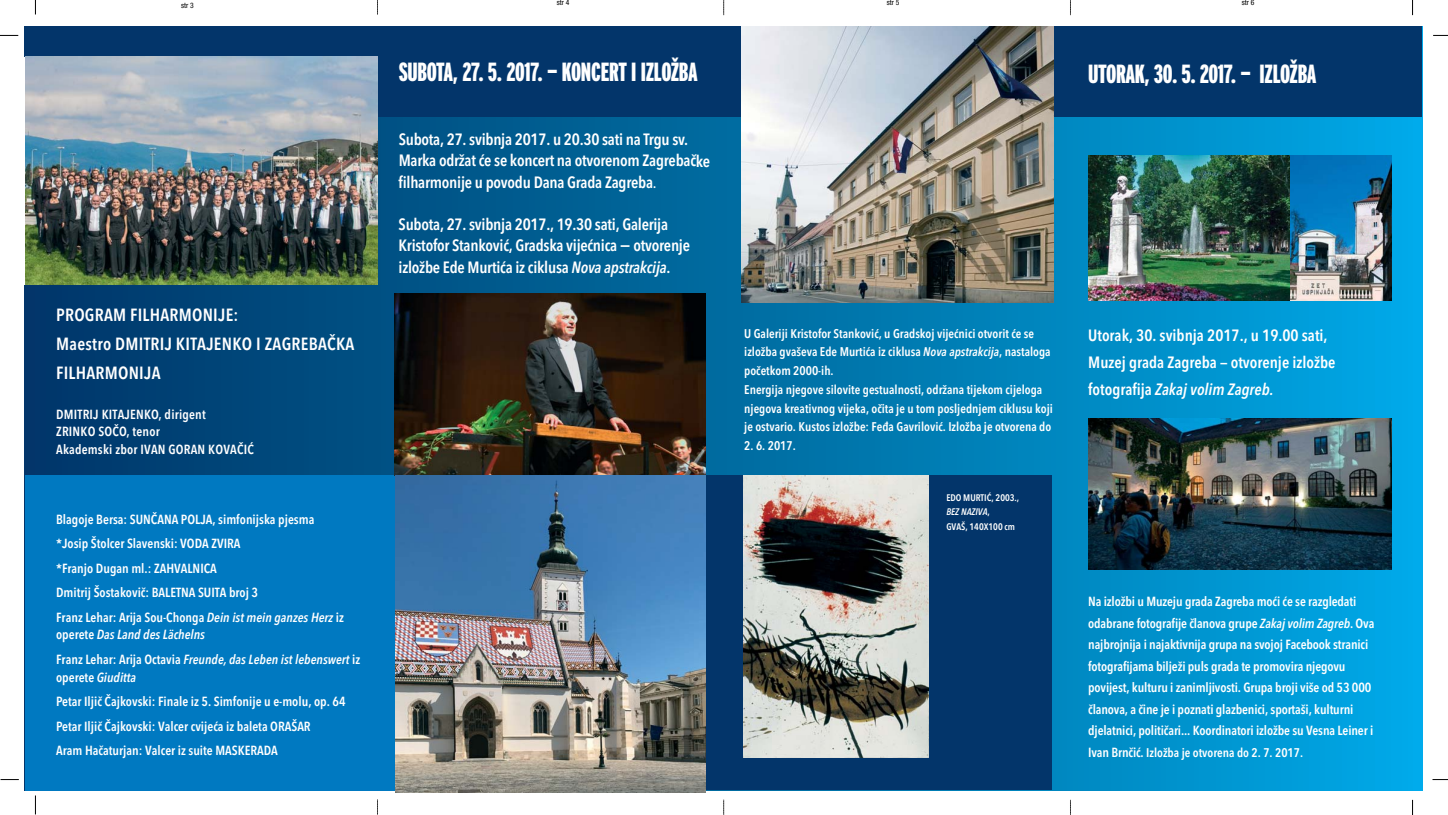
<style>
.page{position:relative;width:1448px;height:815px;background:#fff}
.page>*{position:absolute;margin:0;border:0;box-sizing:border-box;transform-origin:0 0}
.t1{font:900 26.25px "Interstate Compres";letter-spacing:-.015em;color:#fff}
.t2{font:600 17.5px/28.6px "Avenir Next Condensed";letter-spacing:.015em;color:#fff}
.t3{font:600 16.25px/21.2px "Avenir Next Condensed";letter-spacing:-.015em;color:#fff}
.t4{font:600 13.12px/24.6px "Avenir Next Condensed";color:#fff}
.t5{font:italic 600 13.12px/24.6px "Avenir Next Condensed";color:#fff}
.t6{font:600 12.5px/18.8px "Avenir Next Condensed";color:#fff}
.t7{font:600 9.5px/14.2px "Avenir Next Condensed";color:#fff}
.t8{font:condensed 7.5px "Helvetica Neue LT Pro";color:#000}
.s1{font-style:italic}
.s2{font-style:normal}
.s3{font-weight:500}
.s4{font-size:13.12px}
</style>
<div class="page">
<div style="left:24px;top:26px;width:1398px;height:764px;background:linear-gradient(to right,#003364,#00a6e2)"></div>
<div style="left:395px;top:476px;width:657px;height:314px;background:#03356a"></div>
<svg style="left:35px;top:0;width:1px;height:14px"></svg>
<svg style="left:35px;top:795px;width:1px;height:19px"></svg>
<svg style="left:1px;top:779px;width:18px;height:1px"></svg>
<svg style="left:0;top:35px;width:18px;height:1px"></svg>
<svg style="left:377px;top:0;width:1px;height:15px"></svg>
<svg style="left:377px;top:800px;width:1px;height:15px"></svg>
<svg style="left:723px;top:800px;width:1px;height:15px"></svg>
<svg style="left:723px;top:0;width:1px;height:16px"></svg>
<svg style="left:1070px;top:0;width:1px;height:16px"></svg>
<svg style="left:1070px;top:800px;width:1px;height:15px"></svg>
<svg style="left:1412px;top:800px;width:1px;height:15px"></svg>
<svg style="left:1432px;top:779px;width:15px;height:1px"></svg>
<svg style="left:1412px;top:0;width:1px;height:15px"></svg>
<svg style="left:1433px;top:35px;width:14px;height:1px"></svg>
<div style="left:25px;top:476px;width:370px;height:315px;background:#0079c1"></div>
<img style="left:395px;top:294px;width:311px;height:498px">
<img style="left:395px;top:476px;width:310px;height:317px">
<img style="left:743px;top:476px;width:185px;height:281px">
<img style="left:1088px;top:156px;width:303px;height:145px">
<div style="left:25px;top:27px;width:1396px;height:90px;background:#03356a"></div>
<img style="left:741px;top:27px;width:312px;height:276px">
<img style="left:25px;top:57px;width:352px;height:228px">
<img style="left:1088px;top:418px;width:303px;height:152px">
<p class="t8" style="left:181px;top:1px;width:14px">str 3</p>
<p class="t8" style="left:557px;top:-2px;width:14px">str 4</p>
<p class="t8" style="left:887px;top:-2px;width:14px">str 5</p>
<p class="t8" style="left:1241px;top:-2px;width:14px">str 6</p>
<h1 class="t1" style="left:399px;top:62px;width:300px">SUBOTA, 27. 5. 2017. — KONCERT I IZLOÆBA</h1>
<h1 class="t1" style="left:1088px;top:64px;width:230px">UTORAK, 30. 5. 2017. — IZLOÆBA</h1>
<h2 class="t2" style="left:56px;top:302px;width:300px">PROGRAM FILHARMONIJE:<br>Maestro DMITRIJ KITAJENKO I ZAGREBAČKA<br>FILHARMONIJA</h2>
<p class="t4" style="left:56px;top:406px;width:199px;line-height:17.5px">DMITRIJ KITAJENKO, dirigent<br>ZRINKO SOČO, tenor<br>Akademski zbor IVAN GORAN KOVAČIĆ</p>
<p class="t4" style="left:56px;top:508px;width:289px">Blagoje Bersa: SUNČANA POLJA, simfonijska pjesma *Josip Štolcer Slavenski: VODA ZVIRA<br>*Franjo Dugan ml.: ZAHVALNICA<br>Dmitrij Šostakovič: BALETNA SUITA broj 3<br>Franz Lehar: Arija Sou-Chonga <span class="s1">Dein ist mein ganzes Herz</span> iz</p>
<p class="t5" style="left:56px;top:624px;width:305px"><span class="s2">operete</span> Das Land des Lächelns<br><span class="s2">Franz Lehar: Arija Octavia</span> Freunde, das Leben ist lebenswert <span class="s2">iz</span></p>
<p class="t4" style="left:56px;top:666px;width:291px">operete <span class="s1">Giuditta<br></span>Petar Iljič Čajkovski: Finale iz 5. Simfonije u e-molu, op. 64<br>Petar Iljič Čajkovski: Valcer cvijeća iz baleta ORAŠAR<br>Aram Hačaturjan: Valcer iz suite MASKERADA</p>
<p class="t3" style="left:399px;top:130px;width:313px">Subota, 27. svibnja 2017. u 20.30 sati na Trgu sv.<br>Marka održat će se koncert na otvorenom Zagrebačke filharmonije u povodu Dana Grada Zagreba<span class="s3">.</span></p>
<p class="t3" style="left:398px;top:215px;width:293px">Subota, 27. svibnja 2017., 19.30 sati, Galerija<br>Kristofor Stanković, Gradska vijećnica − otvorenje izložbe Ede Murtića iz ciklusa <span class="s1">Nova apstrakcija</span>.</p>
<p class="t6" style="left:744px;top:325px;width:310px">U Galeriji Kristofor Stanković, u Gradskoj vijećnici otvorit će se izložba gvaševa Ede Murtića iz ciklusa <span class="s1">Nova apstrakcija</span>, nastaloga početkom 2000-ih.<br>Energija njegove silovite gestualnosti, održana tijekom cijeloga njegova kreativnog vijeka, očita je u tom posljednjem ciklusu koji je ostvario. Kustos izložbe: Feđa Gavrilović. Izložba je otvorena do</p>
<p class="t6" style="left:744px;top:438px;width:53px">2. 6. 2017.</p>
<p class="t7" style="left:946px;top:492px;width:74px">EDO MURTIĆ, 2003.,<br><span class="s1">BEZ NAZIVA</span>,<br>GVAŠ, 140X100 cm</p>
<p class="t3" style="left:1088px;top:324px;width:249px;line-height:26.6px">Utorak, 30. svibnja 2017., u 19.00 sati,<br>Muzej grada Zagreba — otvorenje izložbe fotografija <span class="s1">Zakaj volim Zagreb.</span></p>
<p class="t4" style="left:1088px;top:592px;width:288px;line-height:21.5px">Na izložbi u Muzeju grada Zagreba moći će se razgledati odabrane fotografije članova grupe <span class="s1">Zakaj volim Zagreb</span>. Ova najbrojnija i najaktivnija grupa na svojoj Facebook stranici fotografijama bilježi puls grada te promovira njegovu povijest, kulturu i zanimljivosti. Grupa broji više od 53 000 članova, a čine je i poznati glazbenici, sportaši, kulturni djelatnici, političari... Koordinatori izložbe su Vesna Leiner i</p>
<p class="t6" style="left:1088px;top:744px;width:216px"><span class="s4">Ivan Brnčić.</span> Izložba je otvorena do 2. 7. 2017.</p>
</div>
